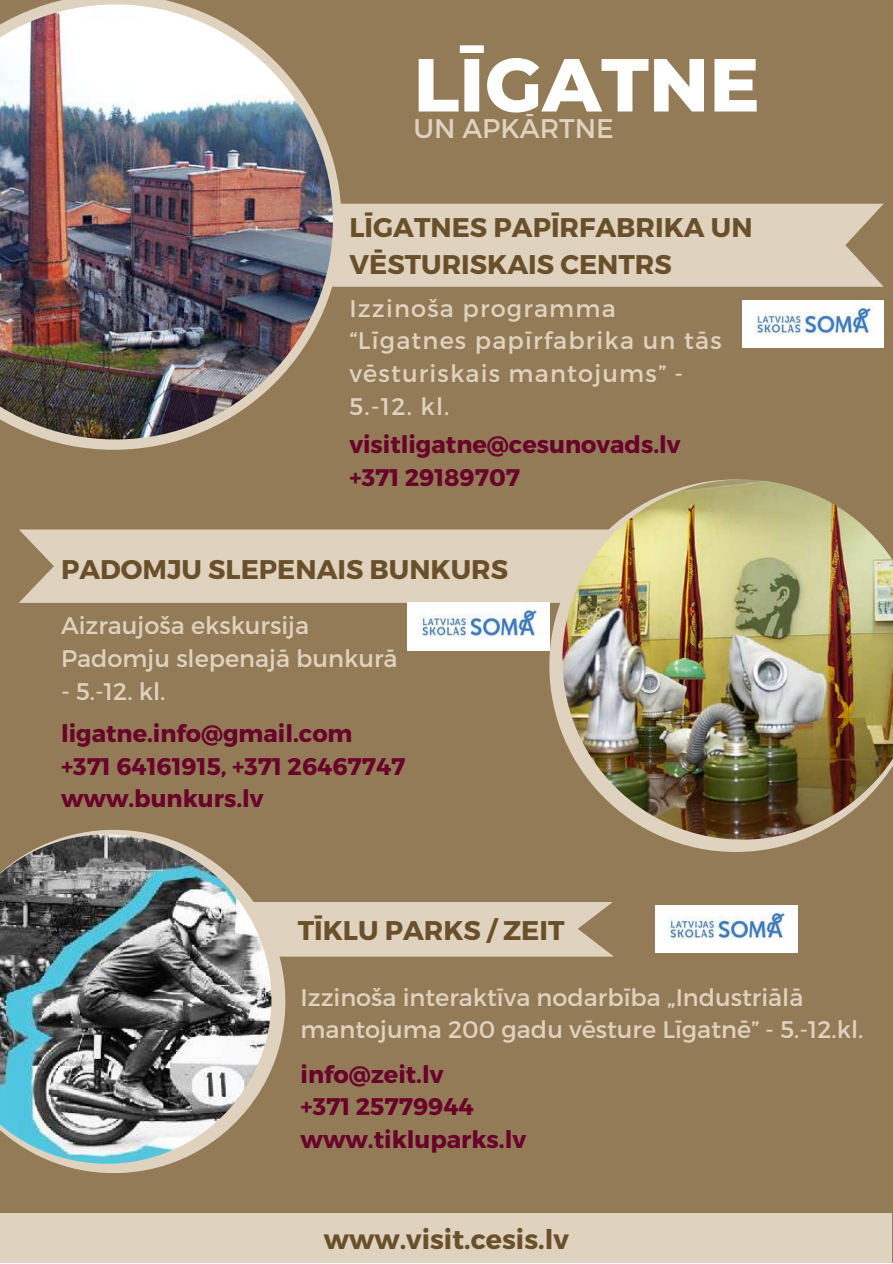
<style>
.page{position:relative;width:893px;height:1264px;background:#fff}
.page>*{position:absolute;margin:0;border:0;box-sizing:border-box;transform-origin:0 0}
.t1{font:800 75px "Montserrat";color:#fff}
.t2{font:700 27px/37px "Montserrat";color:#69502a}
.t3{font:27px "Montserrat";color:#dfd3bf}
.t4{font:700 24px/32.5px "Montserrat";color:#68002a}
.t5{font:24px/32.5px "Montserrat";color:#dfd3bf}
.t6{font:24px/32.5px "Montserrat";letter-spacing:.05em;color:#dfd3bf}
</style>
<div class="page">
<div style="left:0;top:0;width:892px;height:1262px;background:#927b56"></div>
<div style="left:341px;top:204px;width:542px;height:83px;background:#dfd3bf"></div>
<svg style="left:45px;top:0;width:296px;height:450px"></svg>
<div style="left:285px;top:902px;width:328px;height:54px;background:#dfd3bf"></div>
<div style="left:19px;top:529px;width:530px;height:74px;background:#dfd3bf"></div>
<svg style="left:56px;top:829px;width:229px;height:344px"></svg>
<img style="left:0;top:4px;width:333px;height:435px">
<img style="left:0;top:834px;width:271px;height:329px">
<svg style="left:549px;top:529px;width:255px;height:323px"></svg>
<img style="left:408px;top:603px;width:141px;height:47px">
<img style="left:562px;top:479px;width:330px;height:360px">
<div style="left:0;top:1213px;width:891px;height:49px;background:#dfd3bf"></div>
<img style="left:742px;top:300px;width:141px;height:48px">
<img style="left:655px;top:905px;width:142px;height:47px">
<h1 class="t1" style="left:413px;top:39px;width:348px">LĪGATNE</h1>
<p class="t3" style="left:413px;top:111px;width:202px">UN APKĀRTNE</p>
<p class="t2" style="left:349px;top:208px;width:404px">LĪGATNES PAPĪRFABRIKA UN<br>VĒSTURISKAIS CENTRS</p>
<p class="t6" style="left:349px;top:291px;width:373px">Izzinoša programma “Līgatnes papīrfabrika un tās vēsturiskais mantojums” -<br>5.-12. kl.</p>
<p class="t4" style="left:349px;top:427px;width:332px">visitligatne@cesunovads.lv +371 29189707</p>
<p class="t2" style="left:61px;top:549px;width:448px">PADOMJU SLEPENAIS BUNKURS</p>
<p class="t5" style="left:61px;top:608px;width:338px">Aizraujoša ekskursija<br>Padomju slepenajā bunkurā</p>
<p class="t5" style="left:61px;top:673px;width:106px">- 5.-12. kl.</p>
<p class="t4" style="left:61px;top:716px;width:346px">ligatne.info@gmail.com +371 64161915, +371 26467747 www.bunkurs.lv</p>
<p class="t2" style="left:297px;top:910px;width:268px">TĪKLU PARKS / ZEIT</p>
<p class="t5" style="left:300px;top:979px;width:564px">Izzinoša interaktīva nodarbība „Industriālā mantojuma 200 gadu vēsture Līgatnē” - 5.-12.kl.</p>
<p class="t4" style="left:300px;top:1056px;width:227px">info@zeit.lv<br>+371 25779944 www.tikluparks.lv</p>
<p class="t2" style="left:324px;top:1218px;width:246px">www.visit.cesis.lv</p>
</div>
